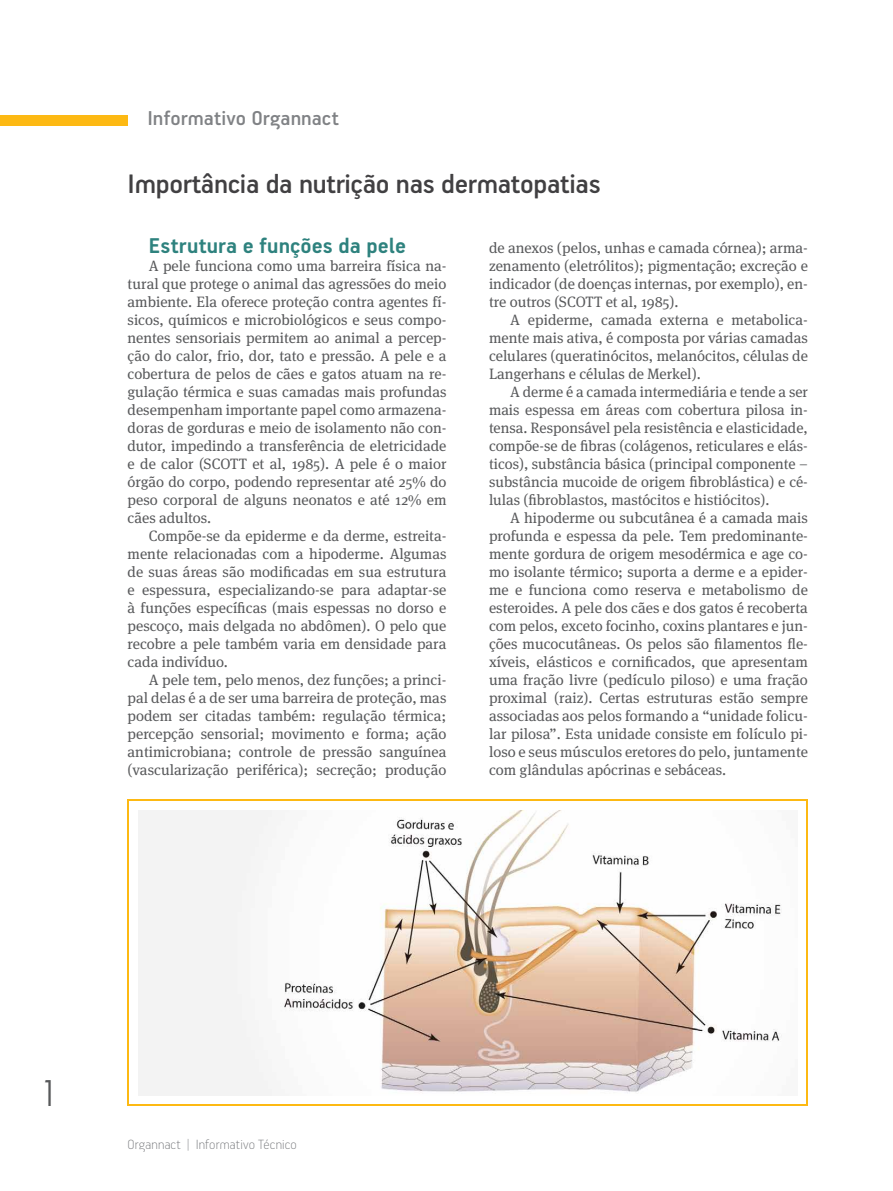
<style>
.page{position:relative;width:893px;height:1191px;background:#fff}
.page>*{position:absolute;margin:0;border:0;box-sizing:border-box;transform-origin:0 0}
.t1{font:300 condensed 36px "Futura BT";color:#58595b}
.t2{font:500 30px "PF Handbook Pro";letter-spacing:-.01em;color:#414042}
.t3{font:700 24px "PF Handbook Pro";letter-spacing:.01em;color:#2e827e}
.t4{font:500 22.5px "PF Handbook Pro";letter-spacing:.005em;color:#808285}
.t5{font:15px/18px "Meta Serif OT";color:#58595b;text-align:justify}
.t6{font:100 15px "PF Handbook Pro";letter-spacing:.015em;color:#808285}
</style>
<div class="page">
<div style="left:0;top:115px;width:128px;height:10px;background:#fdb913"></div>
<svg style="left:128px;top:799px;width:680px;height:307px;fill:#fdb913"></svg>
<div style="left:130px;top:801px;width:676px;height:302px;background:#fff"></div>
<img style="left:138px;top:810px;width:644px;height:285px">
<h3 class="t4" style="left:147px;top:104px;width:193px">Informativo Organnact</h3>
<h2 class="t2" style="left:128px;top:165px;width:475px">Importância da nutrição nas dermatopatias</h2>
<h3 class="t3" style="left:149px;top:231px;width:259px">Estrutura e funções da pele</h3>
<p class="t5" style="left:128px;top:257px;width:320px;text-indent:21px">A pele funciona como uma barreira física na&shy;tural que protege o animal das agressões do meio ambiente. Ela oferece proteção contra agentes fí&shy;sicos, químicos e microbiológicos e seus compo&shy;nentes sensoriais permitem ao animal a percep&shy;ção do calor, frio, dor, tato e pressão. A pele e a cobertura de pelos de cães e gatos atuam na re&shy;gulação térmica e suas camadas mais profundas desempenham importante papel como armazena&shy;doras de gorduras e meio de isolamento não con&shy;dutor, impedindo a transferência de eletricidade e de calor (SCOTT et al, 1985). A pele é o maior órgão do corpo, podendo representar até 25% do peso corporal de alguns neonatos e até 12% em cães adultos.</p>
<p class="t5" style="left:128px;top:527px;width:320px;text-indent:21px">Compõe-se da epiderme e da derme, estreita&shy;mente relacionadas com a hipoderme. Algumas de suas áreas são modificadas em sua estrutura e espessura, especializando-se para adaptar-se à funções específicas (mais espessas no dorso e pescoço, mais delgada no abdômen). O pelo que recobre a pele também varia em densidade para cada indivíduo.</p>
<p class="t5" style="left:128px;top:671px;width:320px;text-indent:21px">A pele tem, pelo menos, dez funções; a princi&shy;pal delas é a de ser uma barreira de proteção, mas podem ser citadas também: regulação térmica; percepção sensorial; movimento e forma; ação antimicrobiana; controle de pressão sanguínea (vascularização periférica); secreção; produção</p>
<p class="t5" style="left:489px;top:239px;width:320px">de anexos (pelos, unhas e camada córnea); arma&shy;zenamento (eletrólitos); pigmentação; excreção e indicador (de doenças internas, por exemplo), en&shy;tre outros (SCOTT et al, 1985).</p>
<p class="t5" style="left:489px;top:311px;width:320px;text-indent:21px">A epiderme, camada externa e metabolica&shy;mente mais ativa, é composta por várias camadas celulares (queratinócitos, melanócitos, células de Langerhans e células de Merkel).</p>
<p class="t5" style="left:489px;top:383px;width:320px;text-indent:21px">A derme é a camada intermediária e tende a ser mais espessa em áreas com cobertura pilosa in&shy;tensa. Responsável pela resistência e elasticidade, compõe-se de fibras (colágenos, reticulares e elás&shy;ticos), substância básica (principal componente – substância mucoide de origem fibroblástica) e cé&shy;lulas (fibroblastos, mastócitos e histiócitos).</p>
<p class="t5" style="left:489px;top:509px;width:320px;text-indent:21px">A hipoderme ou subcutânea é a camada mais profunda e espessa da pele. Tem predominante&shy;mente gordura de origem mesodérmica e age co&shy;mo isolante térmico; suporta a derme e a epider&shy;me e funciona como reserva e metabolismo de esteroides. A pele dos cães e dos gatos é recoberta com pelos, exceto focinho, coxins plantares e jun&shy;ções mucocutâneas. Os pelos são filamentos fle&shy;xíveis, elásticos e cornificados, que apresentam uma fração livre (pedículo piloso) e uma fração proximal (raiz). Certas estruturas estão sempre associadas aos pelos formando a “unidade folicu&shy;lar pilosa”. Esta unidade consiste em folículo pi&shy;loso e seus músculos eretores do pelo, juntamente com glândulas apócrinas e sebáceas.</p>
<h1 class="t1" style="left:43px;top:1071px;width:16px">1</h1>
<p class="t6" style="left:128px;top:1135px;width:171px">Organnact | Informativo Técnico</p>
</div>
